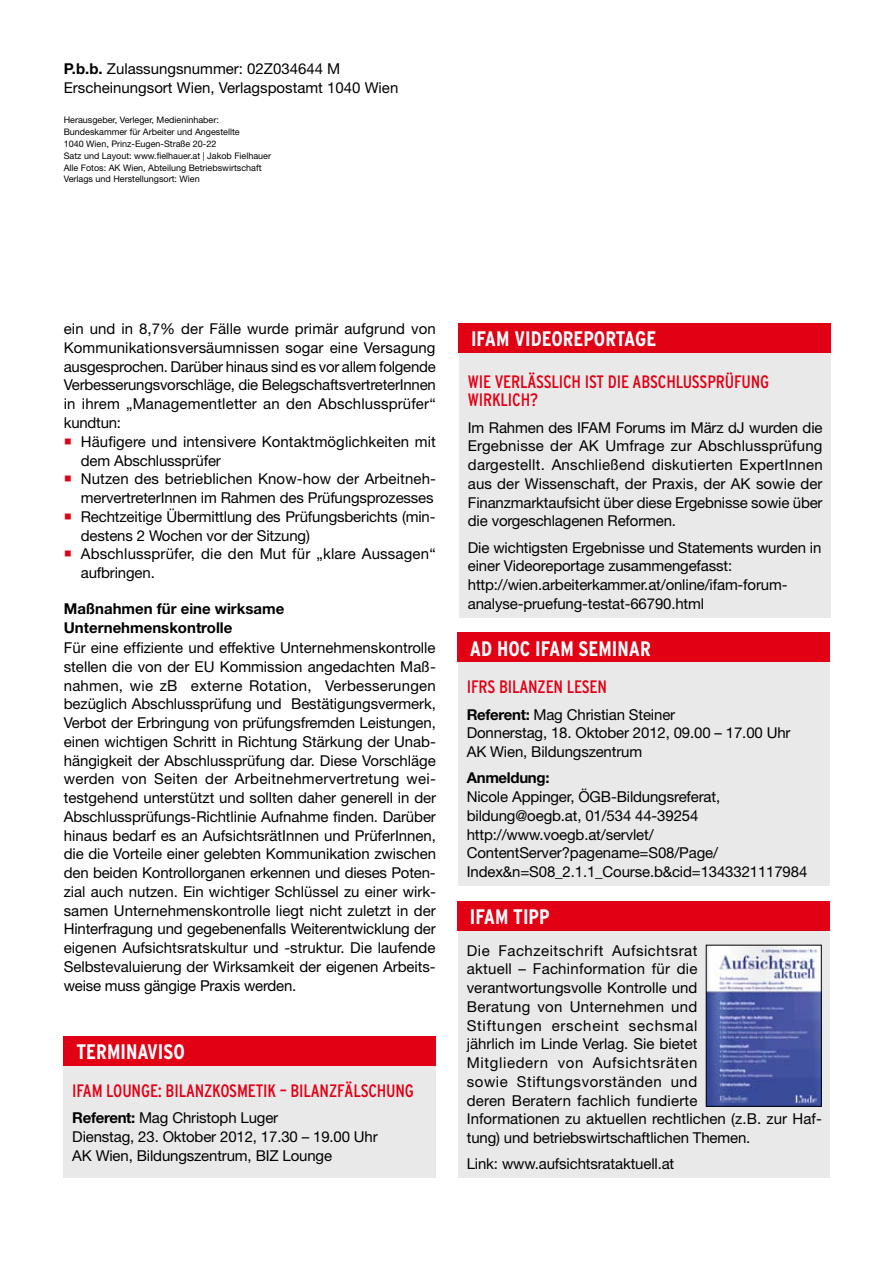
<style>
.page{position:relative;width:893px;height:1263px;background:#fff}
.page>*{position:absolute;margin:0;border:0;box-sizing:border-box;transform-origin:0 0}
.t1{font:700 condensed 21px "Interstate";color:#fff}
.t2{font:condensed 18px/18.8px "Interstate";letter-spacing:-.01em;color:#e20015}
.t3{font:15px/18.8px "Helvetica Neue LT Pro";letter-spacing:-.01em;color:#000}
.t4{font:15px/18.8px "Helvetica Neue LT Pro";letter-spacing:.015em;color:#000}
.t5{font:15px/18.8px "Helvetica Neue LT Pro";letter-spacing:.01em;color:#000}
.t6{font:700 15px/18.8px "Helvetica Neue LT Pro";color:#000}
.t7{font:700 15px "Helvetica Neue LT Pro";letter-spacing:-.02em;color:#000}
.t8{font:9px/12px "Helvetica Neue LT Pro";color:#000}
.s1{font-weight:700}
.s2{color:#e20015}
</style>
<div class="page">
<div style="left:459px;top:327px;width:372px;height:290px;background:#e9e9e9"></div>
<div style="left:458px;top:323px;width:373px;height:30px;background:#e20015"></div>
<div style="left:458px;top:632px;width:372px;height:254px;background:#e9e9e9"></div>
<div style="left:457px;top:632px;width:373px;height:30px;background:#e20015"></div>
<div style="left:64px;top:1055px;width:372px;height:122px;background:#e9e9e9"></div>
<div style="left:64px;top:1036px;width:372px;height:29px;background:#e20015"></div>
<div style="left:458px;top:904px;width:372px;height:274px;background:#e9e9e9"></div>
<div style="left:457px;top:901px;width:373px;height:29px;background:#e20015"></div>
<img style="left:708px;top:947px;width:111px;height:157px">
<p class="t3" style="left:64px;top:60px;width:336px;line-height:18px"><span class="s1">P.b.b.</span> Zulassungsnummer: 02Z034644 M<br>Erscheinungsort Wien, Verlagspostamt 1040 Wien</p>
<p class="t8" style="left:64px;top:113px;width:209px">Herausgeber, Verleger, Medieninhaber:<br>Bundeskammer für Arbeiter und Angestellte<br>1040 Wien, Prinz-Eugen-Straße 20-22<br>Satz und Layout: www.fielhauer.at | Jakob Fielhauer Alle Fotos: AK Wien, Abteilung Betriebswirtschaft Verlags und Herstellungsort: Wien</p>
<p class="t3" style="left:64px;top:319px;width:374px;text-align:justify">ein und in 8,7% der Fälle wurde primär aufgrund von Kommunikationsversäumnissen sogar eine Versagung ausgesprochen. Darüber hinaus sind es vor allem folgende Verbesserungsvorschläge, die BelegschaftsvertreterInnen in ihrem „Managementletter an den Abschlussprüfer“ kundtun:</p>
<p class="t3" style="left:81px;top:432px;width:357px;text-indent:-17px"><span class="s2">○</span> Häufigere und intensivere Kontaktmöglichkeiten mit dem Abschlussprüfer</p>
<p class="t3" style="left:64px;top:469px;width:374px;text-align:right"><span class="s2">○</span> Nutzen des betrieblichen Know-how der Arbeitneh&shy;mervertreterInnen im Rahmen des Prüfungsprozesses</p>
<p class="t3" style="left:81px;top:507px;width:356px;text-indent:-17px"><span class="s2">○</span> Rechtzeitige Übermittlung des Prüfungsberichts (min&shy;destens 2 Wochen vor der Sitzung)</p>
<p class="t5" style="left:81px;top:544px;width:356px;text-indent:-17px"><span class="s2">○</span> Abschlussprüfer, die den Mut für „klare Aussagen“ aufbringen.</p>
<p class="t6" style="left:64px;top:599px;width:222px">Maßnahmen für eine wirksame<br>Unternehmenskontrolle</p>
<p class="t3" style="left:64px;top:638px;width:374px;text-align:justify">Für eine effiziente und effektive Unternehmenskontrolle stellen die von der EU Kommission angedachten Maß&shy;nahmen, wie zB externe Rotation, Verbesserungen bezüglich Abschlussprüfung und Bestätigungsvermerk, Verbot der Erbringung von prüfungsfremden Leistungen, einen wichtigen Schritt in Richtung Stärkung der Unab&shy;hängigkeit der Abschlussprüfung dar. Diese Vorschläge werden von Seiten der Arbeitnehmervertretung wei&shy;testgehend unterstützt und sollten daher generell in der Abschlussprüfungs-Richtlinie Aufnahme finden. Darüber hinaus bedarf es an AufsichtsrätInnen und PrüferInnen, die die Vorteile einer gelebten Kommunikation zwischen den beiden Kontrollorganen erkennen und dieses Poten&shy;zial auch nutzen. Ein wichtiger Schlüssel zu einer wirk&shy;samen Unternehmenskontrolle liegt nicht zuletzt in der Hinterfragung und gegebenenfalls Weiterentwicklung der eigenen Aufsichtsratskultur und -struktur. Die laufende Selbstevaluierung der Wirksamkeit der eigenen Arbeits&shy;weise muss gängige Praxis werden.</p>
<h1 class="t1" style="left:77px;top:1040px;width:110px">TERMINAVISO</h1>
<p class="t2" style="left:72px;top:1081px;width:343px">IFAM LOUNGE: BILANZKOSMETIK – BILANZFÄLSCHUNG</p>
<p class="t3" style="left:72px;top:1108px;width:307px"><span class="s1">Referent:</span> Mag Christoph Luger<br>Dienstag, 23. Oktober 2012, 17.30 – 19.00 Uhr<br>AK Wien, Bildungszentrum, BIZ Lounge</p>
<h1 class="t1" style="left:471px;top:327px;width:187px">IFAM VIDEOREPORTAGE</h1>
<p class="t2" style="left:468px;top:372px;width:303px">WIE VERLÄSSLICH IST DIE ABSCHLUSSPRÜFUNG<br>WIRKLICH?</p>
<p class="t3" style="left:468px;top:418px;width:356px;text-align:justify">Im Rahmen des IFAM Forums im März dJ wurden die Ergebnisse der AK Umfrage zur Abschlussprüfung dargestellt. Anschließend diskutierten ExpertInnen aus der Wissenschaft, der Praxis, der AK sowie der Finanzmarktaufsicht über diese Ergebnisse sowie über die vorgeschlagenen Reformen.</p>
<p class="t3" style="left:468px;top:538px;width:355px">Die wichtigsten Ergebnisse und Statements wurden in einer Videoreportage zusammengefasst: http://wien.arbeiterkammer.at/online/ifam-forum&shy;analyse-pruefung-testat-66790.html</p>
<h1 class="t1" style="left:470px;top:637px;width:182px">AD HOC IFAM SEMINAR</h1>
<p class="t2" style="left:467px;top:678px;width:8px">IFRS</p>
<p class="t2" style="left:499px;top:678px;width:109px">BILANZEN LESEN</p>
<p class="t3" style="left:467px;top:705px;width:325px"><span class="s1">Referent:</span> Mag Christian Steiner<br>Donnerstag, 18. Oktober 2012, 09.00 – 17.00 Uhr<br>AK Wien, Bildungszentrum</p>
<p class="t7" style="left:467px;top:769px;width:84px">Anmeldung:</p>
<p class="t3" style="left:467px;top:787px;width:342px">Nicole Appinger, ÖGB-Bildungsreferat, bildung@oegb.at, 01/534 44-39254 http://www.voegb.at/servlet/ ContentServer?pagename=S08/Page/ Index&amp;n=S08_2.1.1_Course.b&amp;cid=1343321117984</p>
<h1 class="t1" style="left:470px;top:905px;width:17px">IFAM</h1>
<h1 class="t1" style="left:513px;top:905px;width:26px">TIPP</h1>
<p class="t4" style="left:467px;top:940px;width:357px">Die Fachzeitschrift Aufsichtsrat<br>aktuell – Fachinformation für die verantwortungsvolle Kontrolle und<br>Beratung von Unternehmen und<br>Stiftungen erscheint sechsmal<br>jährlich im Linde Verlag. Sie bietet<br>Mitgliedern von Aufsichtsräten<br>sowie Stiftungsvorständen und<br>deren Beratern fachlich fundierte<br>Informationen zu aktuellen rechtlichen (z.B. zur Haf&shy;tung) und betriebswirtschaftlichen Themen.</p>
<p class="t3" style="left:467px;top:1154px;width:209px">Link: www.aufsichtsrataktuell.at</p>
</div>
